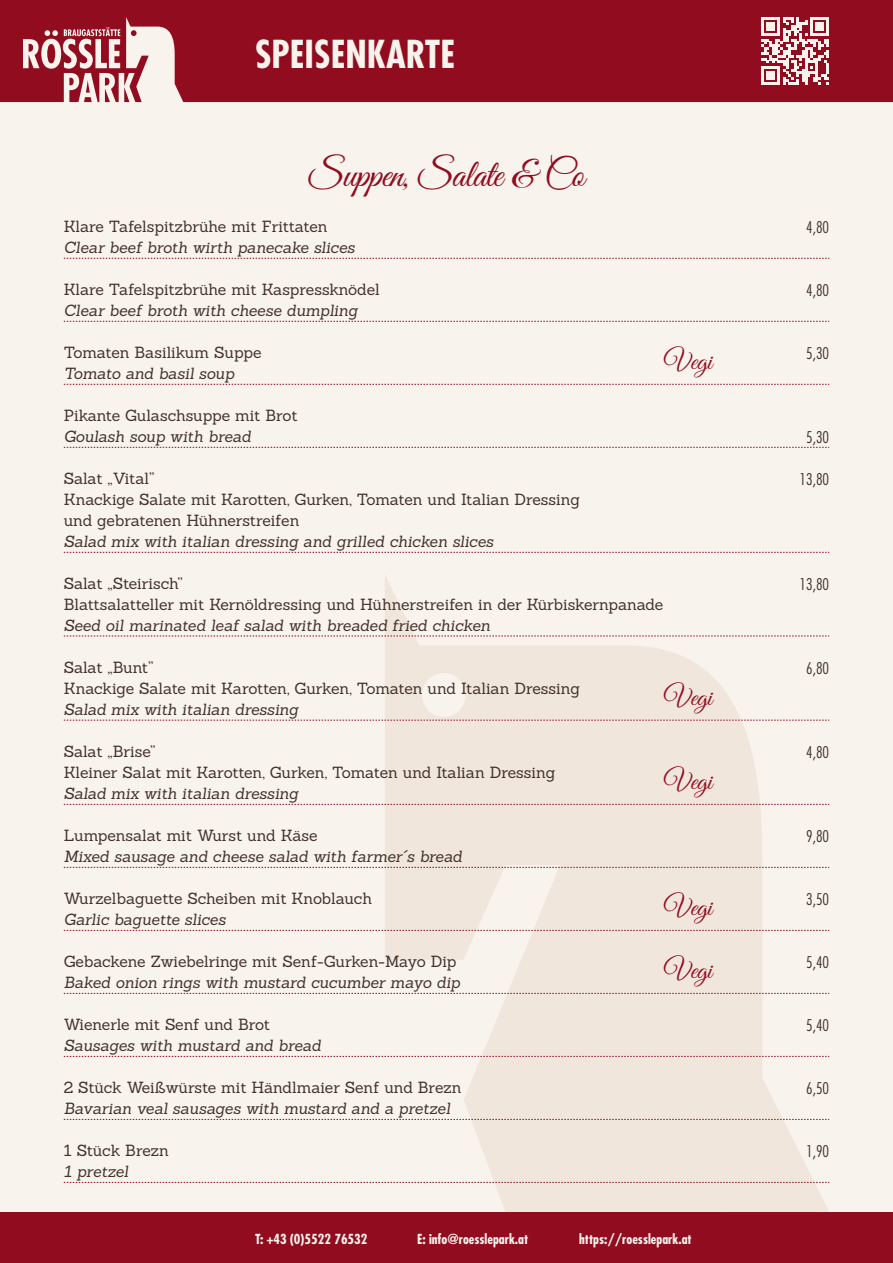
<style>
.page{position:relative;width:893px;height:1263px;background:#f8f3ed}
.page>*{position:absolute;margin:0;border:0;box-sizing:border-box;transform-origin:0 0}
.t1{font:39px "Great Vibes";letter-spacing:-.015em;color:#900c1e}
.t2{font:700 condensed 37.5px "Futura";color:#f8f3ed}
.t3{font:27px "Great Vibes";color:#900c1e}
.t4{font:15.75px/21px "Sanchez";letter-spacing:-.005em;color:#43312b}
.t5{font:italic 15.75px "Sanchez";letter-spacing:-.005em;color:#43312b}
.t6{font:300 condensed 15.75px "Futura";color:#43312b}
.t7{font:700 condensed 13.5px "Futura";color:#f8f3ed}
</style>
<div class="page">
<svg style="left:385px;top:576px;width:444px;height:636px;fill:#f0e6db"></svg>
<svg style="left:0;top:0;width:893px;height:102px;background:#971b2c"></svg>
<svg style="left:69px;top:78px;width:5px;height:8px"></svg>
<svg style="left:131px;top:30px;width:6px;height:6px"></svg>
<svg style="left:84px;top:80px;width:8px;height:22px"></svg>
<svg style="left:105px;top:78px;width:5px;height:24px"></svg>
<div style="left:0;top:1212px;width:893px;height:51px;background:#900c1e"></div>
<svg style="left:761px;top:17px;width:68px;height:68px"></svg>
<svg style="left:64px;top:258px;width:765px;height:1px"></svg>
<svg style="left:64px;top:321px;width:765px;height:1px"></svg>
<svg style="left:64px;top:384px;width:765px;height:1px"></svg>
<svg style="left:64px;top:447px;width:765px;height:1px"></svg>
<svg style="left:64px;top:552px;width:765px;height:1px"></svg>
<svg style="left:64px;top:636px;width:765px;height:1px"></svg>
<svg style="left:64px;top:720px;width:765px;height:1px"></svg>
<svg style="left:64px;top:804px;width:765px;height:1px"></svg>
<svg style="left:64px;top:867px;width:765px;height:1px"></svg>
<svg style="left:64px;top:930px;width:765px;height:1px"></svg>
<svg style="left:64px;top:993px;width:765px;height:1px"></svg>
<svg style="left:64px;top:1056px;width:765px;height:1px"></svg>
<svg style="left:64px;top:1119px;width:765px;height:1px"></svg>
<svg style="left:64px;top:1182px;width:765px;height:1px"></svg>
<h2 class="t2" style="left:255px;top:30px;width:201px">SPEISENKARTE</h2>
<h1 class="t1" style="left:308px;top:153px;width:278px">Suppen, Salate &amp; Co</h1>
<p class="t4" style="left:64px;top:216px;width:265px">Klare Tafelspitzbrühe mit Frittaten</p>
<p class="t5" style="left:64px;top:237px;width:292px">Clear beef broth wirth panecake slices</p>
<p class="t4" style="left:64px;top:279px;width:317px">Klare Tafelspitzbrühe mit Kaspressknödel</p>
<p class="t5" style="left:64px;top:300px;width:295px">Clear beef broth with cheese dumpling</p>
<p class="t4" style="left:64px;top:342px;width:199px">Tomaten Basilikum Suppe</p>
<p class="t5" style="left:64px;top:363px;width:172px">Tomato and basil soup</p>
<p class="t4" style="left:64px;top:405px;width:235px">Pikante Gulaschsuppe mit Brot</p>
<p class="t5" style="left:64px;top:426px;width:189px">Goulash soup with bread</p>
<p class="t4" style="left:64px;top:468px;width:518px">Salat „Vital”<br>Knackige Salate mit Karotten, Gurken, Tomaten und Italian Dressing und gebratenen Hühnerstreifen</p>
<p class="t5" style="left:64px;top:531px;width:431px">Salad mix with italian dressing and grilled chicken slices</p>
<p class="t4" style="left:64px;top:573px;width:601px">Salat „Steirisch”<br>Blattsalatteller mit Kernöldressing und Hühnerstreifen in der Kürbiskernpanade</p>
<p class="t5" style="left:64px;top:615px;width:428px">Seed oil marinated leaf salad with breaded fried chicken</p>
<p class="t4" style="left:64px;top:657px;width:518px">Salat „Bunt”<br>Knackige Salate mit Karotten, Gurken, Tomaten und Italian Dressing</p>
<p class="t5" style="left:64px;top:699px;width:236px">Salad mix with italian dressing</p>
<p class="t4" style="left:64px;top:741px;width:493px">Salat „Brise”<br>Kleiner Salat mit Karotten, Gurken, Tomaten und Italian Dressing</p>
<p class="t5" style="left:64px;top:783px;width:236px">Salad mix with italian dressing</p>
<p class="t4" style="left:64px;top:825px;width:255px">Lumpensalat mit Wurst und Käse</p>
<p class="t5" style="left:64px;top:846px;width:400px">Mixed sausage and cheese salad with farmer´s bread</p>
<p class="t4" style="left:64px;top:888px;width:310px">Wurzelbaguette Scheiben mit Knoblauch</p>
<p class="t5" style="left:64px;top:909px;width:163px">Garlic baguette slices</p>
<p class="t4" style="left:64px;top:951px;width:394px">Gebackene Zwiebelringe mit Senf-Gurken-Mayo Dip</p>
<p class="t5" style="left:64px;top:972px;width:398px">Baked onion rings with mustard cucumber mayo dip</p>
<p class="t4" style="left:64px;top:1014px;width:208px">Wienerle mit Senf und Brot</p>
<p class="t5" style="left:64px;top:1035px;width:259px">Sausages with mustard and bread</p>
<p class="t4" style="left:64px;top:1077px;width:399px">2 Stück Weißwürste mit Händlmaier Senf und Brezn</p>
<p class="t5" style="left:64px;top:1098px;width:388px">Bavarian veal sausages with mustard and a pretzel</p>
<p class="t4" style="left:64px;top:1140px;width:107px">1 Stück Brezn</p>
<p class="t5" style="left:64px;top:1161px;width:66px">1 pretzel</p>
<h3 class="t3" style="left:664px;top:346px;width:50px">Vegi</h3>
<h3 class="t3" style="left:664px;top:682px;width:50px">Vegi</h3>
<h3 class="t3" style="left:664px;top:766px;width:50px">Vegi</h3>
<h3 class="t3" style="left:664px;top:892px;width:50px">Vegi</h3>
<h3 class="t3" style="left:664px;top:955px;width:50px">Vegi</h3>
<p class="t7" style="left:255px;top:1230px;width:114px">T: +43 (0)5522 76532</p>
<p class="t7" style="left:417px;top:1230px;width:113px">E: info@roesslepark.at</p>
<p class="t7" style="left:579px;top:1230px;width:114px">https://roesslepark.at</p>
<p class="t6" style="left:806px;top:217px;width:24px">4,80</p>
<p class="t6" style="left:806px;top:280px;width:24px">4,80</p>
<p class="t6" style="left:806px;top:343px;width:24px">5,30</p>
<p class="t6" style="left:806px;top:427px;width:24px">5,30</p>
<p class="t6" style="left:800px;top:469px;width:31px">13,80</p>
<p class="t6" style="left:800px;top:574px;width:31px">13,80</p>
<p class="t6" style="left:806px;top:658px;width:24px">6,80</p>
<p class="t6" style="left:806px;top:742px;width:24px">4,80</p>
<p class="t6" style="left:806px;top:826px;width:24px">9,80</p>
<p class="t6" style="left:806px;top:889px;width:24px">3,50</p>
<p class="t6" style="left:806px;top:952px;width:24px">5,40</p>
<p class="t6" style="left:806px;top:1015px;width:24px">5,40</p>
<p class="t6" style="left:806px;top:1078px;width:24px">6,50</p>
<p class="t6" style="left:806px;top:1141px;width:24px">1,90</p>
</div>
